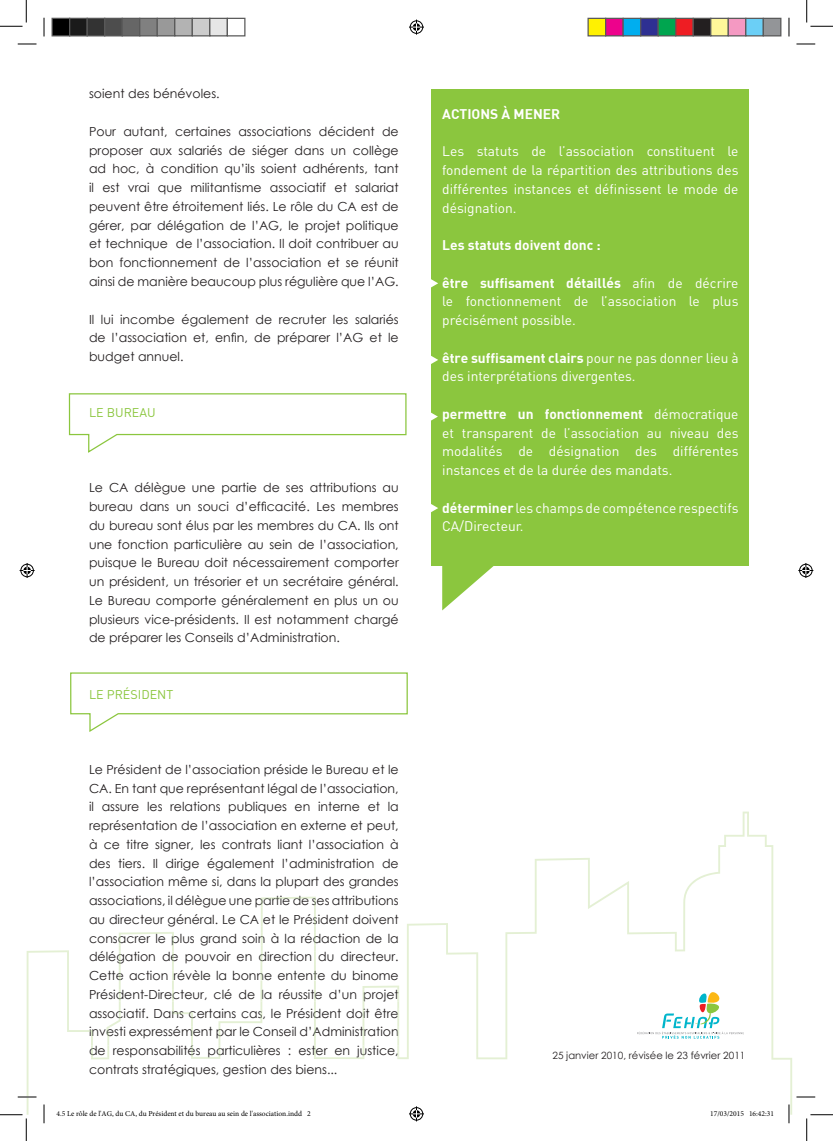
<style>
.page{position:relative;width:833px;height:1141px;background:#fff}
.page>*{position:absolute;margin:0;border:0;box-sizing:border-box;transform-origin:0 0}
.t1{font:13.75px/18.8px "DIN";color:#fff;text-align:justify}
.t2{font:13.75px "DIN Bold";color:#fff}
.t3{font:12.5px/18.8px "Century Gothic";color:#231f20;text-align:justify}
.t4{font:12.5px/18.8px "Century Gothic";color:#4d534a;text-align:justify}
.t5{font:12.5px "DIN";color:#8bc63e}
.t6{font:10px "Century Gothic";color:#231f20}
.t7{font:7.5px "Minion Pro";color:#000}
.s1{font-family:"DIN"}
.s2{font-family:"DIN Bold"}
</style>
<div class="page">
<svg style="left:27px;top:811px;width:764px;height:303px"></svg>
<svg style="left:90px;top:896px;width:308px;height:163px"></svg>
<svg style="left:636px;top:992px;width:107px;height:46px"></svg>
<div style="left:431px;top:89px;width:317px;height:477px;background:#8bc63e"></div>
<svg style="left:442px;top:566px;width:52px;height:44px"></svg>
<svg style="left:431px;top:279px;width:7px;height:9px"></svg>
<svg style="left:431px;top:355px;width:7px;height:9px"></svg>
<svg style="left:431px;top:412px;width:6px;height:9px"></svg>
<svg style="left:431px;top:504px;width:7px;height:8px"></svg>
<svg style="left:68px;top:393px;width:339px;height:60px"></svg>
<svg style="left:70px;top:672px;width:338px;height:60px"></svg>
<svg style="left:18px;top:43px;width:18px;height:2px"></svg>
<svg style="left:796px;top:43px;width:18px;height:2px"></svg>
<svg style="left:18px;top:1096px;width:18px;height:1px"></svg>
<svg style="left:796px;top:1096px;width:18px;height:1px"></svg>
<svg style="left:43px;top:18px;width:2px;height:18px"></svg>
<svg style="left:43px;top:1104px;width:2px;height:19px"></svg>
<svg style="left:788px;top:18px;width:1px;height:18px"></svg>
<svg style="left:787px;top:1104px;width:2px;height:19px"></svg>
<svg style="left:0;top:0;width:27px;height:27px"></svg>
<svg style="left:0;top:1114px;width:27px;height:26px"></svg>
<svg style="left:806px;top:0;width:26px;height:27px"></svg>
<svg style="left:806px;top:1114px;width:26px;height:26px"></svg>
<svg style="left:409px;top:20px;width:15px;height:15px"></svg>
<svg style="left:409px;top:1106px;width:15px;height:15px"></svg>
<svg style="left:20px;top:563px;width:15px;height:15px"></svg>
<svg style="left:798px;top:563px;width:14px;height:15px"></svg>
<div style="left:52px;top:18px;width:18px;height:18px;background:#000"></div>
<div style="left:51px;top:18px;width:19px;height:18px;border:1px solid #595959"></div>
<div style="left:70px;top:18px;width:17px;height:18px;background:#1a1a1a"></div>
<div style="left:69px;top:18px;width:19px;height:18px;border:1px solid #595959"></div>
<div style="left:87px;top:18px;width:18px;height:18px;background:#333"></div>
<div style="left:86px;top:18px;width:19px;height:18px;border:1px solid #595959"></div>
<div style="left:105px;top:18px;width:17px;height:18px;background:#4d4d4d"></div>
<div style="left:104px;top:18px;width:19px;height:18px;border:1px solid #595959"></div>
<div style="left:122px;top:18px;width:18px;height:18px;background:#666"></div>
<div style="left:121px;top:18px;width:19px;height:18px;border:1px solid #595959"></div>
<div style="left:140px;top:18px;width:17px;height:18px;background:#808080"></div>
<div style="left:139px;top:18px;width:19px;height:18px;border:1px solid #595959"></div>
<div style="left:157px;top:18px;width:18px;height:18px;background:#999"></div>
<div style="left:156px;top:18px;width:19px;height:18px;border:1px solid #595959"></div>
<div style="left:175px;top:18px;width:17px;height:18px;background:#b3b3b3"></div>
<div style="left:174px;top:18px;width:19px;height:18px;border:1px solid #595959"></div>
<div style="left:192px;top:18px;width:18px;height:18px;background:#ccc"></div>
<div style="left:191px;top:18px;width:19px;height:18px;border:1px solid #595959"></div>
<div style="left:210px;top:18px;width:17px;height:18px;background:#e6e6e6"></div>
<div style="left:209px;top:18px;width:19px;height:18px;border:1px solid #595959"></div>
<div style="left:226px;top:18px;width:19px;height:18px;border:1px solid #595959"></div>
<div style="left:587px;top:18px;width:18px;height:18px;background:#fff101"></div>
<div style="left:587px;top:18px;width:19px;height:18px;border:1px solid #595959"></div>
<div style="left:605px;top:18px;width:17px;height:18px;background:#ed028c"></div>
<div style="left:604px;top:18px;width:19px;height:18px;border:1px solid #595959"></div>
<div style="left:622px;top:18px;width:18px;height:18px;background:#00aeef"></div>
<div style="left:622px;top:18px;width:19px;height:18px;border:1px solid #595959"></div>
<div style="left:640px;top:18px;width:17px;height:18px;background:#2e3092"></div>
<div style="left:639px;top:18px;width:19px;height:18px;border:1px solid #595959"></div>
<div style="left:657px;top:18px;width:18px;height:18px;background:#00a54f"></div>
<div style="left:657px;top:18px;width:19px;height:18px;border:1px solid #595959"></div>
<div style="left:675px;top:18px;width:17px;height:18px;background:#ee1d23"></div>
<div style="left:674px;top:18px;width:19px;height:18px;border:1px solid #595959"></div>
<div style="left:692px;top:18px;width:18px;height:18px;background:#231f20"></div>
<div style="left:692px;top:18px;width:19px;height:18px;border:1px solid #595959"></div>
<div style="left:710px;top:18px;width:17px;height:18px;background:#fff79a"></div>
<div style="left:709px;top:18px;width:19px;height:18px;border:1px solid #595959"></div>
<div style="left:727px;top:18px;width:18px;height:18px;background:#f499c2"></div>
<div style="left:727px;top:18px;width:19px;height:18px;border:1px solid #595959"></div>
<div style="left:745px;top:18px;width:17px;height:18px;background:#6bcff6"></div>
<div style="left:744px;top:18px;width:19px;height:18px;border:1px solid #595959"></div>
<div style="left:762px;top:18px;width:18px;height:18px;background:#939598"></div>
<div style="left:762px;top:18px;width:19px;height:18px;border:1px solid #595959"></div>
<svg style="left:56px;top:1108px;width:255px;height:6px"></svg>
<svg style="left:710px;top:1109px;width:33px;height:5px"></svg>
<svg style="left:749px;top:1110px;width:24px;height:4px"></svg>
<p class="t3" style="left:89px;top:84px;width:132px">soient des bénévoles.</p>
<p class="t3" style="left:89px;top:122px;width:311px">Pour autant, certaines associations décident de proposer aux salariés de siéger dans un collège ad hoc, à condition qu’ils soient adhérents, tant il est vrai que militantisme associatif et salariat peuvent être étroitement liés. Le rôle du CA est de gérer, par délégation de l’AG, le projet politique et technique de l’association. Il doit contribuer au bon fonctionnement de l’association et se réunit ainsi de manière beaucoup plus régulière que l’AG.</p>
<p class="t3" style="left:89px;top:309px;width:311px">Il lui incombe également de recruter les salariés de l’association et, enfin, de préparer l’AG et le budget annuel.</p>
<p class="t5" style="left:89px;top:405px;width:68px">LE BUREAU</p>
<p class="t3" style="left:89px;top:478px;width:311px">Le CA délègue une partie de ses attributions au bureau dans un souci d’efficacité. Les membres du bureau sont élus par les membres du CA. Ils ont une fonction particulière au sein de l’association, puisque le Bureau doit nécessairement comporter un président, un trésorier et un secrétaire général.<br>Le Bureau comporte généralement en plus un ou plusieurs vice-présidents. Il est notamment chargé de préparer les Conseils d’Administration.</p>
<p class="t5" style="left:89px;top:686px;width:86px">LE PRÉSIDENT</p>
<p class="t3" style="left:89px;top:759px;width:311px">Le Président de l’association préside le Bureau et le CA. En tant que représentant légal de l’association, il assure les relations publiques en interne et la représentation de l’association en externe et peut, à ce titre signer, les contrats liant l’association à des tiers. Il dirige également l’administration de l’association même si, dans la plupart des grandes</p>
<p class="t4" style="left:89px;top:891px;width:311px">associations, il délègue une partie de ses attributions au directeur général. Le CA et le Président doivent consacrer le plus grand soin à la rédaction de la délégation de pouvoir en direction du directeur.<br>Cette action révèle la bonne entente du binome Président-Directeur, clé de la réussite d’un projet associatif. Dans certains cas, le Président doit être investi expressément par le Conseil d’Administration de responsabilités particulières : ester en justice,</p>
<p class="t3" style="left:89px;top:1059px;width:250px">contrats stratégiques, gestion des biens...</p>
<p class="t2" style="left:442px;top:105px;width:119px">ACTIONS À MENER</p>
<p class="t1" style="left:442px;top:142px;width:298px">Les statuts de l’association constituent le fondement de la répartition des attributions des différentes instances et définissent le mode de désignation.</p>
<p class="t2" style="left:442px;top:236px;width:160px">Les statuts doivent donc :</p>
<p class="t2" style="left:442px;top:273px;width:298px">être suffisament détaillés <span class="s1">afin de décrire</span></p>
<p class="t1" style="left:442px;top:292px;width:297px">le fonctionnement de l’association le plus précisément possible.</p>
<p class="t2" style="left:442px;top:348px;width:298px">être suffisament clairs <span class="s1">pour ne pas donner lieu à</span></p>
<p class="t1" style="left:442px;top:367px;width:195px">des interprétations divergentes.</p>
<p class="t2" style="left:442px;top:405px;width:298px">permettre un fonctionnement <span class="s1">démocratique</span></p>
<p class="t1" style="left:442px;top:423px;width:298px">et transparent de l’association au niveau des modalités de désignation des différentes instances et de la durée des mandats.</p>
<p class="t1" style="left:442px;top:498px;width:298px"><span class="s2">déterminer</span> les champs de compétence respectifs<br>CA/Directeur.</p>
<p class="t6" style="left:552px;top:1048px;width:194px">25 janvier 2010, révisée le 23 février 2011</p>
<p class="t7" style="left:56px;top:1108px;width:256px">4.5 Le rôle de l'AG, du CA, du Président et du bureau au sein de l'association.indd 2</p>
<p class="t7" style="left:709px;top:1108px;width:65px">17/03/2015 16:42:31</p>
</div>
